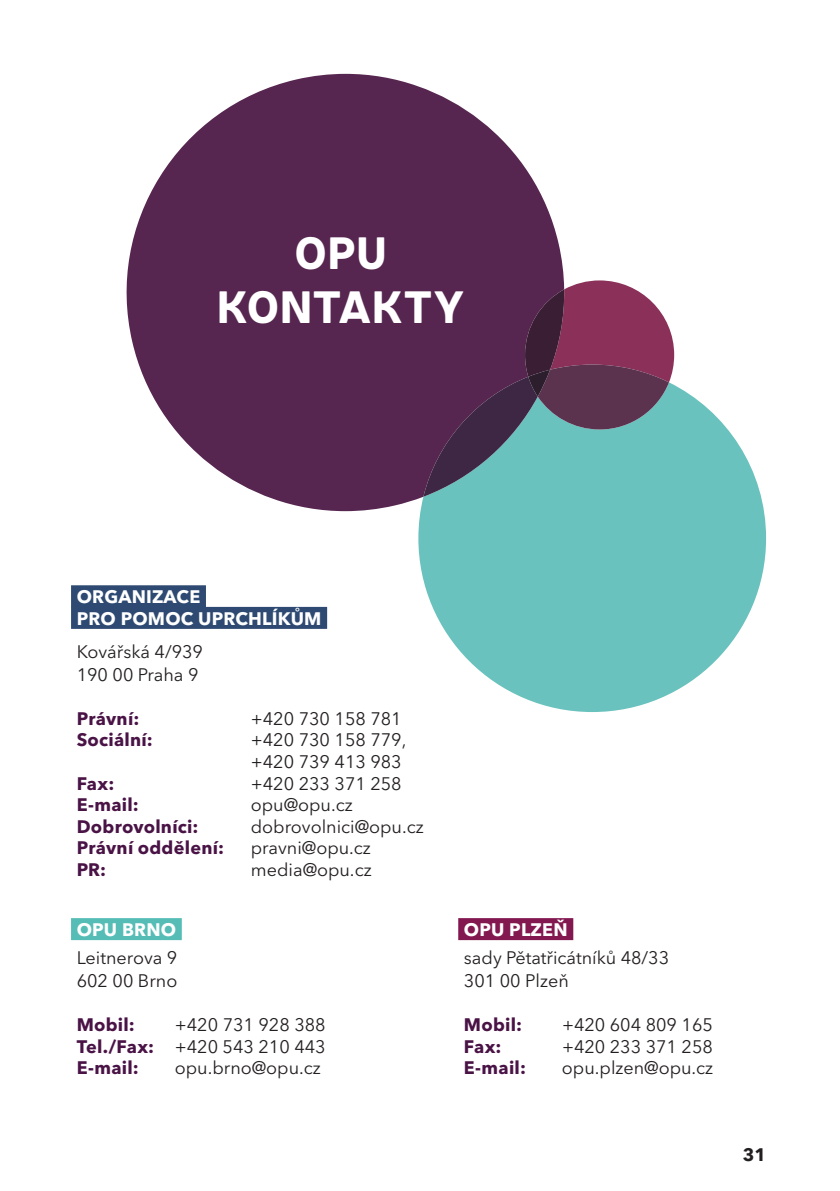
<style>
.page{position:relative;width:840px;height:1191px;background:#fff}
.page>*{position:absolute;margin:0;border:0;box-sizing:border-box;transform-origin:0 0}
.t1{font:900 44.6px/53.6px "Neris";letter-spacing:.005em;color:#fff;text-align:center}
.t2{font:18px/22.6px "Avenir Next LT Pro";color:#231f20}
.t3{font:700 18px "Avenir Next LT Pro";letter-spacing:.015em;color:#4a1346}
.t4{font:700 18px/21.6px "Avenir Next LT Pro";letter-spacing:.01em;color:#fff}
.t5{font:700 18px "Avenir Next LT Pro";color:#231f20}
.s1{font-weight:700;color:#4a1346}
</style>
<div class="page">
<svg style="left:418px;top:385px;width:347px;height:327px;fill:#69c2bd"></svg>
<svg style="left:126px;top:74px;width:438px;height:437px;fill:#572650"></svg>
<svg style="left:423px;top:280px;width:251px;height:217px"></svg>
<div style="left:71px;top:918px;width:111px;height:22px;background:#56bdb6"></div>
<div style="left:458px;top:918px;width:115px;height:22px;background:#82184f"></div>
<div style="left:71px;top:585px;width:135px;height:22px;background:#2e4a72"></div>
<div style="left:71px;top:607px;width:256px;height:22px;background:#2e4a72"></div>
<h1 class="t1" style="left:217px;top:224px;width:249px">OPU<br>KONTAKTY</h1>
<p class="t4" style="left:77px;top:586px;width:246px">ORGANIZACE<br>PRO POMOC UPRCHLÍKŮM</p>
<p class="t2" style="left:77px;top:640px;width:128px">Kovářská 4/939<br>190 00 Praha 9</p>
<p class="t3" style="left:77px;top:707px;width:64px">Právní:</p>
<p class="t2" style="left:251px;top:707px;width:152px">+420 730 158 781</p>
<p class="t3" style="left:77px;top:729px;width:78px">Sociální:</p>
<p class="t2" style="left:251px;top:729px;width:157px;line-height:21.6px">+420 730 158 779, +420 739 413 983</p>
<p class="t3" style="left:77px;top:772px;width:39px">Fax:</p>
<p class="t2" style="left:251px;top:772px;width:152px">+420 233 371 258</p>
<p class="t3" style="left:77px;top:794px;width:64px">E-mail:</p>
<p class="t2" style="left:251px;top:794px;width:103px">opu@opu.cz</p>
<p class="t3" style="left:77px;top:815px;width:123px">Dobrovolníci:</p>
<p class="t2" style="left:251px;top:815px;width:174px">dobrovolnici@opu.cz</p>
<p class="t3" style="left:77px;top:837px;width:149px">Právní oddělení:</p>
<p class="t2" style="left:251px;top:837px;width:121px">pravni@opu.cz</p>
<p class="t3" style="left:77px;top:859px;width:31px">PR:</p>
<p class="t2" style="left:251px;top:858px;width:122px">media@opu.cz</p>
<p class="t4" style="left:77px;top:919px;width:101px">OPU BRNO</p>
<p class="t2" style="left:77px;top:946px;width:102px">Leitnerova 9<br>602 00 Brno</p>
<p class="t3" style="left:77px;top:1014px;width:60px">Mobil:</p>
<p class="t2" style="left:77px;top:1014px;width:250px;line-height:21.6px;text-align:justify;text-indent:98px">+420 731 928 388<br><span class="s1">Tel./Fax:</span> +420 543 210 443<br><span class="s1">E-mail:</span></p>
<p class="t2" style="left:175px;top:1056px;width:147px">opu.brno@opu.cz</p>
<p class="t4" style="left:464px;top:919px;width:105px">OPU PLZEŇ</p>
<p class="t2" style="left:464px;top:946px;width:207px">sady Pětatřicátníků 48/33<br>301 00 Plzeň</p>
<p class="t3" style="left:464px;top:1014px;width:60px">Mobil:</p>
<p class="t2" style="left:562px;top:1013px;width:152px">+420 604 809 165</p>
<p class="t3" style="left:464px;top:1035px;width:39px">Fax:</p>
<p class="t2" style="left:562px;top:1035px;width:152px">+420 233 371 258</p>
<p class="t3" style="left:464px;top:1057px;width:64px">E-mail:</p>
<p class="t2" style="left:562px;top:1056px;width:153px">opu.plzen@opu.cz</p>
<p class="t5" style="left:742px;top:1143px;width:25px">31</p>
</div>
